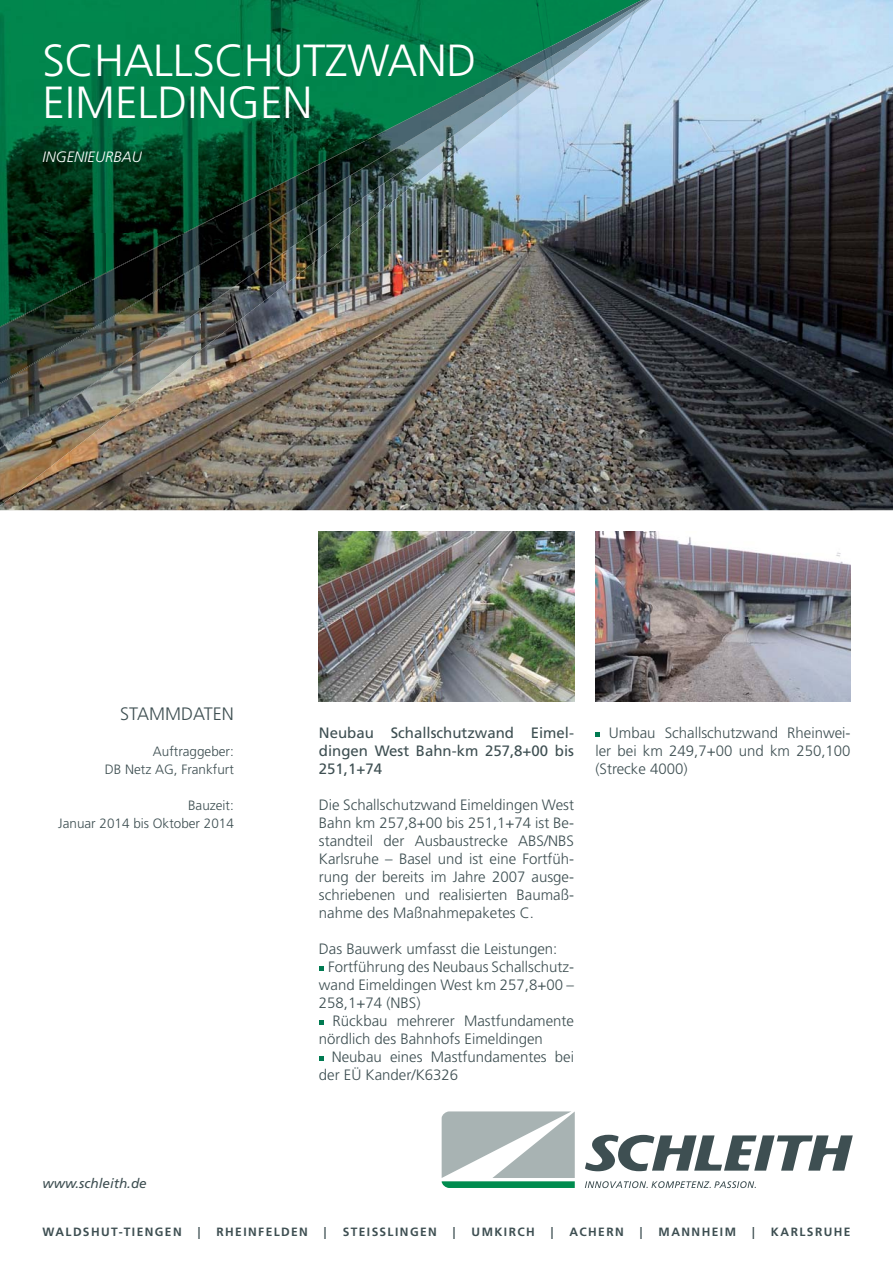
<style>
.page{position:relative;width:893px;height:1263px;background:#fff}
.page>*{position:absolute;margin:0;border:0;box-sizing:border-box;transform-origin:0 0}
.t1{font:300 45px/42px "Frutiger";letter-spacing:-.01em;color:#fff}
.t2{font:300 18px "Frutiger";color:#3e4f52}
.t3{font:300 15px/18px "Frutiger";color:#3e4f52;text-align:justify}
.t4{font:15px/18px "Frutiger";color:#3e4f52;text-align:justify}
.t5{font:italic 300 15px "Frutiger";color:#fff}
.t6{font:300 13.5px/18px "Frutiger";color:#3e4f52;text-align:right}
.t7{font:italic 13.5px "Frutiger";color:#3e4f52}
.t8{font:700 12px "Frutiger";letter-spacing:.12em;color:#3e4f52}
</style>
<div class="page">
<svg style="left:585px;top:1135px;width:268px;height:36px"></svg>
<svg style="left:442px;top:1111px;width:133px;height:77px"></svg>
<svg style="left:585px;top:1181px;width:171px;height:7px"></svg>
<img style="left:0;top:0;width:893px;height:510px">
<img style="left:0;top:0;width:320px;height:234px">
<img style="left:320px;top:0;width:161px;height:140px">
<div style="left:481px;top:0;width:57px;height:46px;background:#00844c"></div>
<img style="left:0;top:234px;width:88px;height:47px">
<img style="left:589px;top:0;width:63px;height:51px">
<img style="left:550px;top:50px;width:39px;height:51px">
<img style="left:402px;top:150px;width:100px;height:53px">
<img style="left:363px;top:200px;width:39px;height:35px">
<img style="left:251px;top:249px;width:100px;height:55px">
<img style="left:201px;top:299px;width:50px;height:53px">
<img style="left:100px;top:349px;width:101px;height:56px">
<svg style="left:250px;top:303px;width:12px;height:10px"></svg>
<img style="left:50px;top:416px;width:50px;height:53px">
<img style="left:0;top:449px;width:50px;height:57px">
<img style="left:100px;top:405px;width:33px;height:25px">
<img style="left:450px;top:55px;width:100px;height:84px">
<img style="left:350px;top:150px;width:100px;height:50px">
<img style="left:323px;top:193px;width:27px;height:6px">
<img style="left:200px;top:240px;width:100px;height:59px">
<img style="left:100px;top:288px;width:100px;height:60px">
<img style="left:50px;top:337px;width:50px;height:79px">
<img style="left:0;top:384px;width:50px;height:15px">
<img style="left:99px;top:348px;width:42px;height:1px">
<img style="left:575px;top:0;width:75px;height:50px">
<img style="left:503px;top:50px;width:77px;height:50px">
<img style="left:431px;top:99px;width:77px;height:51px">
<img style="left:358px;top:149px;width:77px;height:51px">
<img style="left:286px;top:199px;width:77px;height:50px">
<img style="left:214px;top:249px;width:77px;height:50px">
<img style="left:141px;top:299px;width:78px;height:50px">
<img style="left:69px;top:349px;width:78px;height:50px">
<img style="left:0;top:399px;width:74px;height:50px">
<img style="left:538px;top:0;width:10px;height:46px">
<img style="left:452px;top:47px;width:30px;height:48px">
<img style="left:323px;top:106px;width:108px;height:86px">
<img style="left:461px;top:95px;width:21px;height:1px">
<img style="left:215px;top:161px;width:105px;height:78px">
<img style="left:161px;top:216px;width:54px;height:24px">
<img style="left:53px;top:239px;width:105px;height:96px">
<img style="left:215px;top:239px;width:30px;height:18px">
<img style="left:0;top:327px;width:54px;height:9px">
<img style="left:53px;top:335px;width:24px;height:1px">
<img style="left:548px;top:0;width:15px;height:47px">
<img style="left:456px;top:46px;width:97px;height:48px">
<img style="left:364px;top:93px;width:97px;height:47px">
<img style="left:267px;top:140px;width:108px;height:48px">
<img style="left:180px;top:187px;width:97px;height:47px">
<img style="left:88px;top:234px;width:98px;height:47px">
<img style="left:0;top:281px;width:93px;height:46px">
<img style="left:563px;top:0;width:83px;height:48px">
<img style="left:482px;top:47px;width:86px;height:49px">
<img style="left:401px;top:96px;width:84px;height:48px">
<img style="left:320px;top:144px;width:86px;height:49px">
<img style="left:239px;top:192px;width:84px;height:48px">
<img style="left:158px;top:240px;width:86px;height:48px">
<img style="left:77px;top:288px;width:85px;height:49px">
<img style="left:0;top:336px;width:83px;height:48px">
<svg style="left:319px;top:966px;width:4px;height:4px"></svg>
<svg style="left:319px;top:1020px;width:4px;height:4px"></svg>
<svg style="left:319px;top:1056px;width:4px;height:4px"></svg>
<svg style="left:595px;top:732px;width:5px;height:4px"></svg>
<img style="left:595px;top:531px;width:255px;height:171px">
<img style="left:319px;top:531px;width:255px;height:171px">
<h1 class="t1" style="left:43px;top:43px;width:435px">SCHALLSCHUTZWAND<br>EIMELDINGEN</h1>
<p class="t5" style="left:43px;top:151px;width:101px">INGENIEURBAU</p>
<p class="t2" style="left:120px;top:706px;width:115px">STAMMDATEN</p>
<p class="t6" style="left:105px;top:743px;width:131px">Auftraggeber:<br>DB Netz AG, Frankfurt</p>
<p class="t6" style="left:58px;top:797px;width:177px">Bauzeit:<br>Januar 2014 bis Oktober 2014</p>
<p class="t7" style="left:43px;top:1178px;width:106px">www.schleith.de</p>
<p class="t4" style="left:319px;top:725px;width:257px">Neubau Schallschutzwand Eimel&shy;dingen West Bahn-km 257,8+00 bis 251,1+74</p>
<p class="t3" style="left:319px;top:797px;width:257px">Die Schallschutzwand Eimeldingen West Bahn km 257,8+00 bis 251,1+74 ist Be&shy;standteil der Ausbaustrecke ABS/NBS Karlsruhe – Basel und ist eine Fortfüh&shy;rung der bereits im Jahre 2007 ausge&shy;schriebenen und realisierten Baumaß&shy;nahme des Maßnahmepaketes C.</p>
<p class="t3" style="left:319px;top:941px;width:240px">Das Bauwerk umfasst die Leistungen:</p>
<p class="t3" style="left:328px;top:959px;width:247px">Fortführung des Neubaus Schallschutz-</p>
<p class="t3" style="left:319px;top:977px;width:257px">wand Eimeldingen West km 257,8+00 –</p>
<p class="t3" style="left:319px;top:995px;width:103px">258,1+74 (NBS)</p>
<p class="t3" style="left:333px;top:1013px;width:243px">Rückbau mehrerer Mastfundamente</p>
<p class="t3" style="left:319px;top:1031px;width:225px">nördlich des Bahnhofs Eimeldingen</p>
<p class="t3" style="left:332px;top:1049px;width:244px">Neubau eines Mastfundamentes bei</p>
<p class="t3" style="left:319px;top:1067px;width:141px">der EÜ Kander/K6326</p>
<p class="t3" style="left:595px;top:725px;width:257px;text-indent:13px">Umbau Schallschutzwand Rheinwei&shy;ler bei km 249,7+00 und km 250,100 (Strecke 4000)</p>
<p class="t8" style="left:43px;top:1227px;width:141px">WALDSHUT-TIENGEN</p>
<p class="t8" style="left:198px;top:1227px;width:4px">|</p>
<p class="t8" style="left:216px;top:1227px;width:93px">RHEINFELDEN</p>
<p class="t8" style="left:324px;top:1227px;width:4px">|</p>
<p class="t8" style="left:343px;top:1227px;width:96px">STEISSLINGEN</p>
<p class="t8" style="left:453px;top:1227px;width:4px">|</p>
<p class="t8" style="left:472px;top:1227px;width:65px">UMKIRCH</p>
<p class="t8" style="left:551px;top:1227px;width:4px">|</p>
<p class="t8" style="left:570px;top:1227px;width:56px">ACHERN</p>
<p class="t8" style="left:640px;top:1227px;width:4px">|</p>
<p class="t8" style="left:658px;top:1227px;width:79px">MANNHEIM</p>
<p class="t8" style="left:752px;top:1227px;width:4px">|</p>
<p class="t8" style="left:771px;top:1227px;width:81px">KARLSRUHE</p>
</div>
